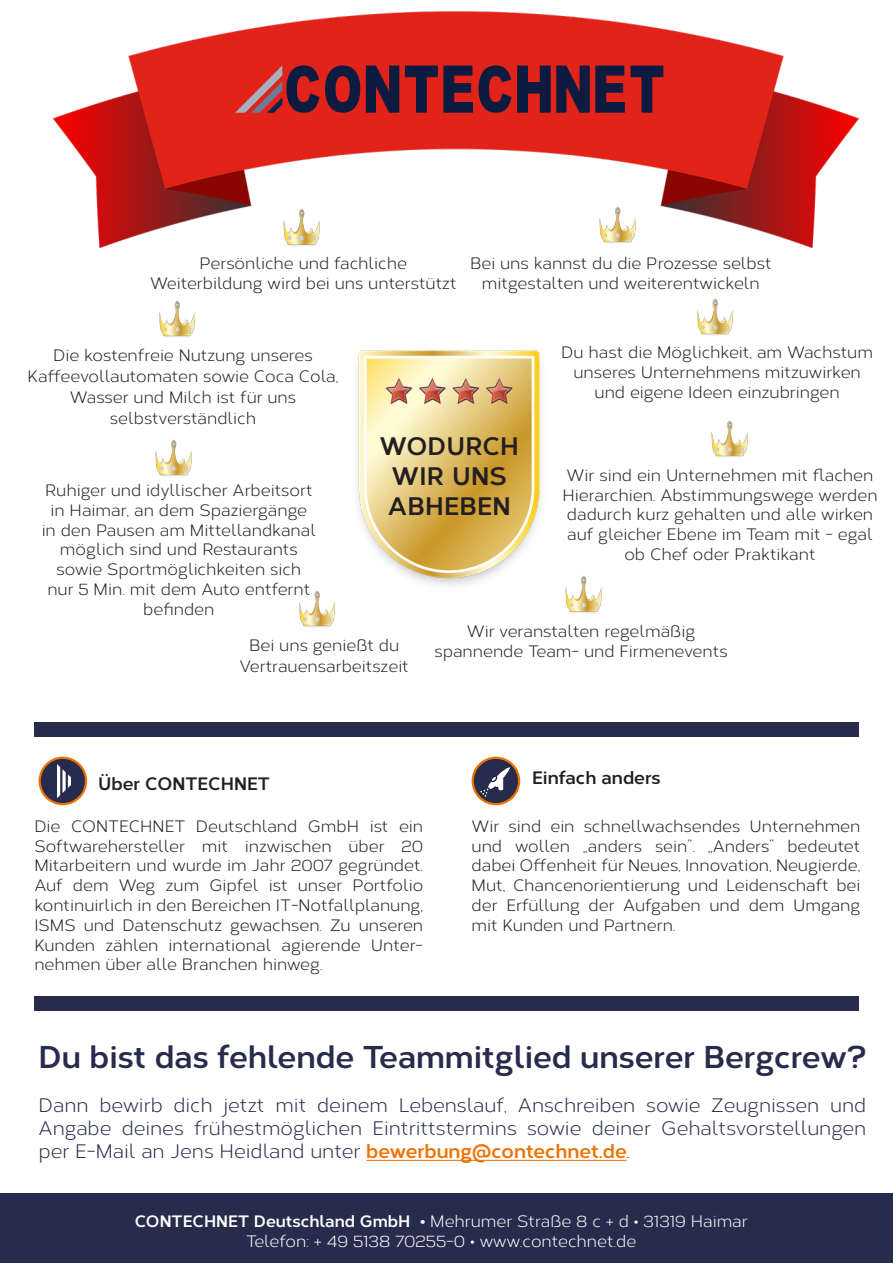
<style>
.page{position:relative;width:893px;height:1263px;background:#fff}
.page>*{position:absolute;margin:0;border:0;box-sizing:border-box;transform-origin:0 0}
.t1{font:700 31.5px "Corbert";color:#282c4c}
.t2{font:700 25.35px/30.3px "Corbert";letter-spacing:.01em;color:#231f20;text-align:center}
.t3{font:19.5px/23.4px "Corbert";color:#282c4c;text-align:justify}
.t4{font:700 18px "Corbert";color:#231f20}
.t5{font:16.5px/19.8px "Corbert";color:#231f20;text-align:center}
.t6{font:16.5px/19.8px "Corbert";color:#fff;text-align:center}
.s1{font-weight:700;color:#ee7202}
.s2{color:#231f20}
.s3{font-weight:700}
</style>
<div class="page">
<img style="left:357px;top:350px;width:184px;height:236px">
<img style="left:161px;top:331px;width:32px;height:6px">
<img style="left:565px;top:575px;width:37px;height:38px">
<img style="left:299px;top:590px;width:36px;height:37px">
<img style="left:700px;top:331px;width:30px;height:4px">
<img style="left:711px;top:420px;width:37px;height:37px">
<img style="left:155px;top:439px;width:37px;height:37px">
<div style="left:40px;top:758px;width:46px;height:46px;background:#282c4c;border-radius:50%"></div>
<div style="left:39px;top:757px;width:48px;height:48px;border:2px solid #ee7202;border-radius:50%"></div>
<svg style="left:473px;top:758px;width:46px;height:46px"></svg>
<div style="left:472px;top:757px;width:48px;height:48px;border:2px solid #ee7202;border-radius:50%"></div>
<img style="left:478px;top:765px;width:33px;height:33px">
<img style="left:58px;top:765px;width:12px;height:32px">
<div style="left:34px;top:723px;width:824px;height:14px;background:#282c4c"></div>
<div style="left:0;top:1193px;width:893px;height:70px;background:#282c4c"></div>
<img style="left:54px;top:11px;width:804px;height:320px">
<svg style="left:325px;top:65px;width:35px;height:48px"></svg>
<svg style="left:366px;top:66px;width:33px;height:47px"></svg>
<svg style="left:405px;top:66px;width:68px;height:47px"></svg>
<svg style="left:479px;top:65px;width:184px;height:48px"></svg>
<svg style="left:235px;top:65px;width:84px;height:48px"></svg>
<div style="left:34px;top:996px;width:825px;height:15px;background:#282c4c"></div>
<hr style="left:366px;top:1160px;width:261px;height:1px;background:#ee7202">
<p class="t5" style="left:150px;top:252px;width:308px">Persönliche und fachliche<br>Weiterbildung wird bei uns unterstützt</p>
<p class="t5" style="left:470px;top:252px;width:303px">Bei uns kannst du die Prozesse selbst mitgestalten und weiterentwickeln</p>
<p class="t5" style="left:28px;top:343px;width:312px;line-height:21px">Die kostenfreie Nutzung unseres<br>Kaffeevollautomaten sowie Coca Cola,<br>Wasser und Milch ist für uns selbstverständlich</p>
<p class="t5" style="left:561px;top:341px;width:313px">Du hast die Möglichkeit, am Wachstum unseres Unternehmens mitzuwirken und eigene Ideen einzubringen</p>
<p class="t5" style="left:42px;top:479px;width:276px">Ruhiger und idyllischer Arbeitsort in Haimar, an dem Spaziergänge in den Pausen am Mittellandkanal möglich sind und Restaurants sowie Sportmöglichkeiten sich nur 5 Min. mit dem Auto entfernt befinden</p>
<h2 class="t2" style="left:379px;top:429px;width:141px">Wodurch wir uns abheben</h2>
<p class="t5" style="left:562px;top:464px;width:317px">Wir sind ein Unternehmen mit flachen Hierarchien. Abstimmungswege werden dadurch kurz gehalten und alle wirken auf gleicher Ebene im Team mit - egal ob Chef oder Praktikant</p>
<p class="t5" style="left:239px;top:634px;width:171px;line-height:21px">Bei uns genießt du<br>Vertrauensarbeitszeit</p>
<p class="t5" style="left:434px;top:620px;width:295px">Wir veranstalten regelmäßig spannende Team- und Firmenevents</p>
<p class="t4" style="left:98px;top:770px;width:88px">Über CONTECHNET</p>
<p class="t4" style="left:532px;top:764px;width:130px">Einfach anders</p>
<p class="t5" style="left:34px;top:815px;width:390px;text-align:justify">Die CONTECHNET Deutschland GmbH ist ein Softwarehersteller mit inzwischen über 20<br>Mitarbeitern und wurde im Jahr 2007 gegründet.<br>Auf dem Weg zum Gipfel ist unser Portfolio kontinuirlich in den Bereichen IT-Notfallplanung, ISMS und Datenschutz gewachsen. Zu unseren Kunden zählen international agierende Unter&shy;nehmen über alle Branchen hinweg.</p>
<p class="t5" style="left:472px;top:815px;width:390px;text-align:justify">Wir sind ein schnellwachsendes Unternehmen und wollen „anders sein“. „Anders“ bedeutet dabei Offenheit für Neues, Innovation, Neugierde, Mut, Chancenorientierung und Leidenschaft bei der Erfüllung der Aufgaben und dem Umgang mit Kunden und Partnern.</p>
<h1 class="t1" style="left:39px;top:1033px;width:829px">Du bist das fehlende Teammitglied unserer Bergcrew?</h1>
<p class="t3" style="left:39px;top:1092px;width:829px">Dann bewirb dich jetzt mit deinem Lebenslauf, Anschreiben sowie Zeugnissen und Angabe deines frühestmöglichen Eintrittstermins sowie deiner Gehaltsvorstellungen per E-Mail an Jens Heidland unter <span class="s1">bewerbung@contechnet.de</span><span class="s2">.</span></p>
<p class="t6" style="left:135px;top:1211px;width:615px"><span class="s3">CONTECHNET Deutschland GmbH •</span> Mehrumer Straße 8 c + d • 31319 Haimar<br>Telefon: + 49 5138 70255-0 • www.contechnet.de</p>
</div>
